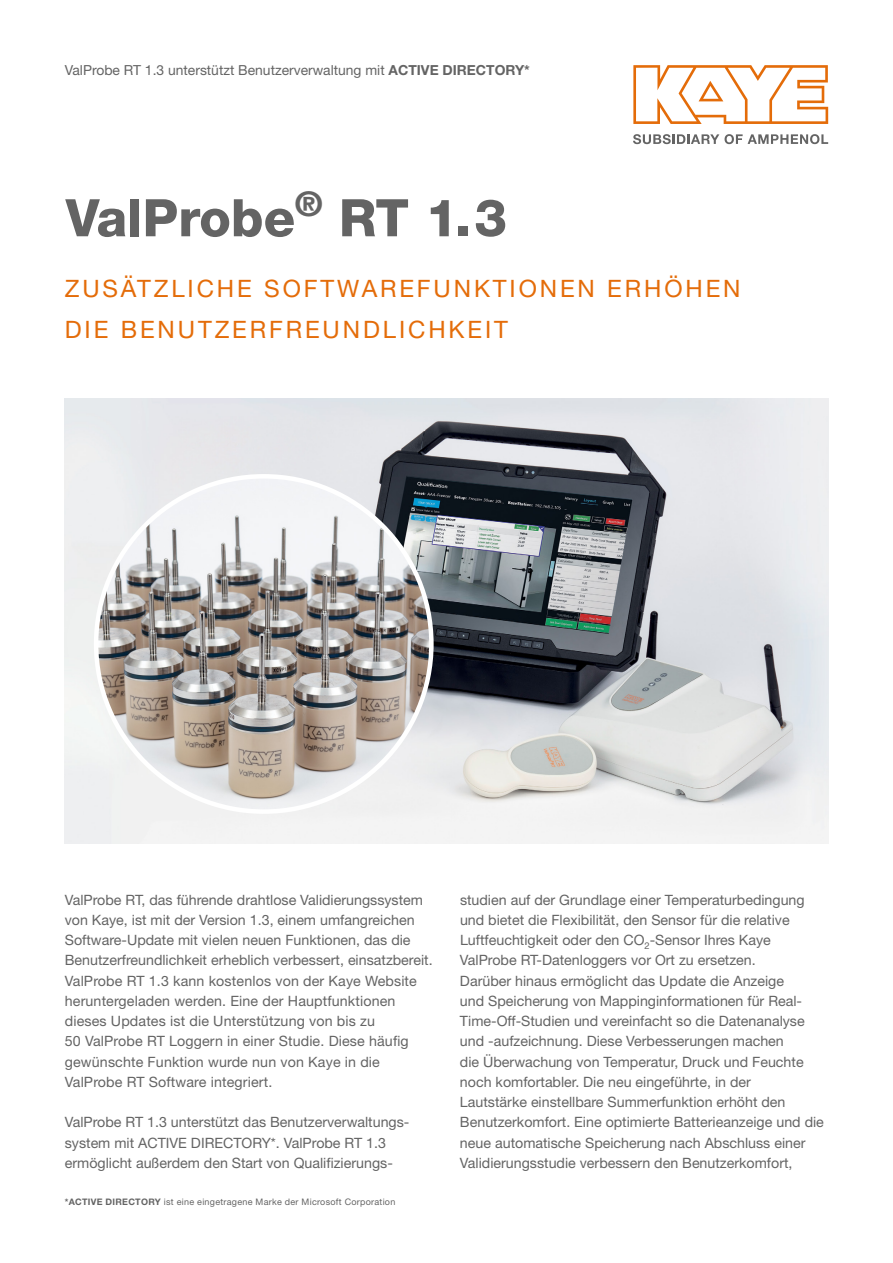
<style>
.page{position:relative;width:893px;height:1263px;background:#fff}
.page>*{position:absolute;margin:0;border:0;box-sizing:border-box;transform-origin:0 0}
.t1{font:800 51.9px "Helvetica Neue LT Pro";color:#646464}
.t2{font:24px/40.5px "Helvetica Neue LT Pro";letter-spacing:.12em;color:#e46c09}
.t3{font:14.25px/20.2px "Helvetica Neue LT Pro";color:#646464}
.t4{font:13.8px "Helvetica Neue LT Pro";color:#646464}
.t5{font:9px "Helvetica Neue LT Pro";letter-spacing:.03em;color:#646464}
.s1{font-weight:700}
</style>
<div class="page">
<svg style="left:633px;top:134px;width:195px;height:10px"></svg>
<svg style="left:633px;top:65px;width:195px;height:59px"></svg>
<img style="left:65px;top:398px;width:763px;height:446px">
<img style="left:96px;top:476px;width:335px;height:335px;border-radius:165px">
<p class="t4" style="left:65px;top:61px;width:467px">ValProbe RT 1.3 unterstützt Benutzerverwaltung mit <span class="s1">ACTIVE DIRECTORY*</span></p>
<h1 class="t1" style="left:66px;top:187px;width:443px">ValProbe<sup>®</sup> RT 1.3</h1>
<h2 class="t2" style="left:65px;top:268px;width:677px">ZUSÄTZLICHE SOFTWAREFUNKTIONEN ERHÖHEN<br>DIE BENUTZERFREUNDLICHKEIT</h2>
<p class="t3" style="left:65px;top:889px;width:369px">ValProbe RT, das führende drahtlose Validierungssystem von Kaye, ist mit der Version 1.3, einem umfangreichen Software-Update mit vielen neuen Funktionen, das die Benutzerfreundlichkeit erheblich verbessert, einsatzbereit.<br>ValProbe RT 1.3 kann kostenlos von der Kaye Website heruntergeladen werden. Eine der Hauptfunktionen dieses Updates ist die Unterstützung von bis zu<br>50 ValProbe RT Loggern in einer Studie. Diese häufig gewünschte Funktion wurde nun von Kaye in die ValProbe RT Software integriert.</p>
<p class="t3" style="left:65px;top:1112px;width:345px">ValProbe RT 1.3 unterstützt das Benutzerverwaltungs&shy;system mit ACTIVE DIRECTORY*. ValProbe RT 1.3 ermöglicht außerdem den Start von Qualifizierungs-</p>
<p class="t5" style="left:65px;top:1196px;width:332px"><span class="s1">*ACTIVE DIRECTORY</span> ist eine eingetragene Marke der Microsoft Corporation</p>
<p class="t3" style="left:460px;top:889px;width:365px">studien auf der Grundlage einer Temperaturbedingung und bietet die Flexibilität, den Sensor für die relative Luftfeuchtigkeit oder den CO<sub>2</sub>-Sensor Ihres Kaye ValProbe RT-Datenloggers vor Ort zu ersetzen.<br>Darüber hinaus ermöglicht das Update die Anzeige<br>und Speicherung von Mappinginformationen für Real-Time-Off-Studien und vereinfacht so die Datenanalyse und -aufzeichnung. Diese Verbesserungen machen<br>die Überwachung von Temperatur, Druck und Feuchte noch komfortabler. Die neu eingeführte, in der<br>Lautstärke einstellbare Summerfunktion erhöht den Benutzerkomfort. Eine optimierte Batterieanzeige und die neue automatische Speicherung nach Abschluss einer Validierungsstudie verbessern den Benutzerkomfort,</p>
</div>
